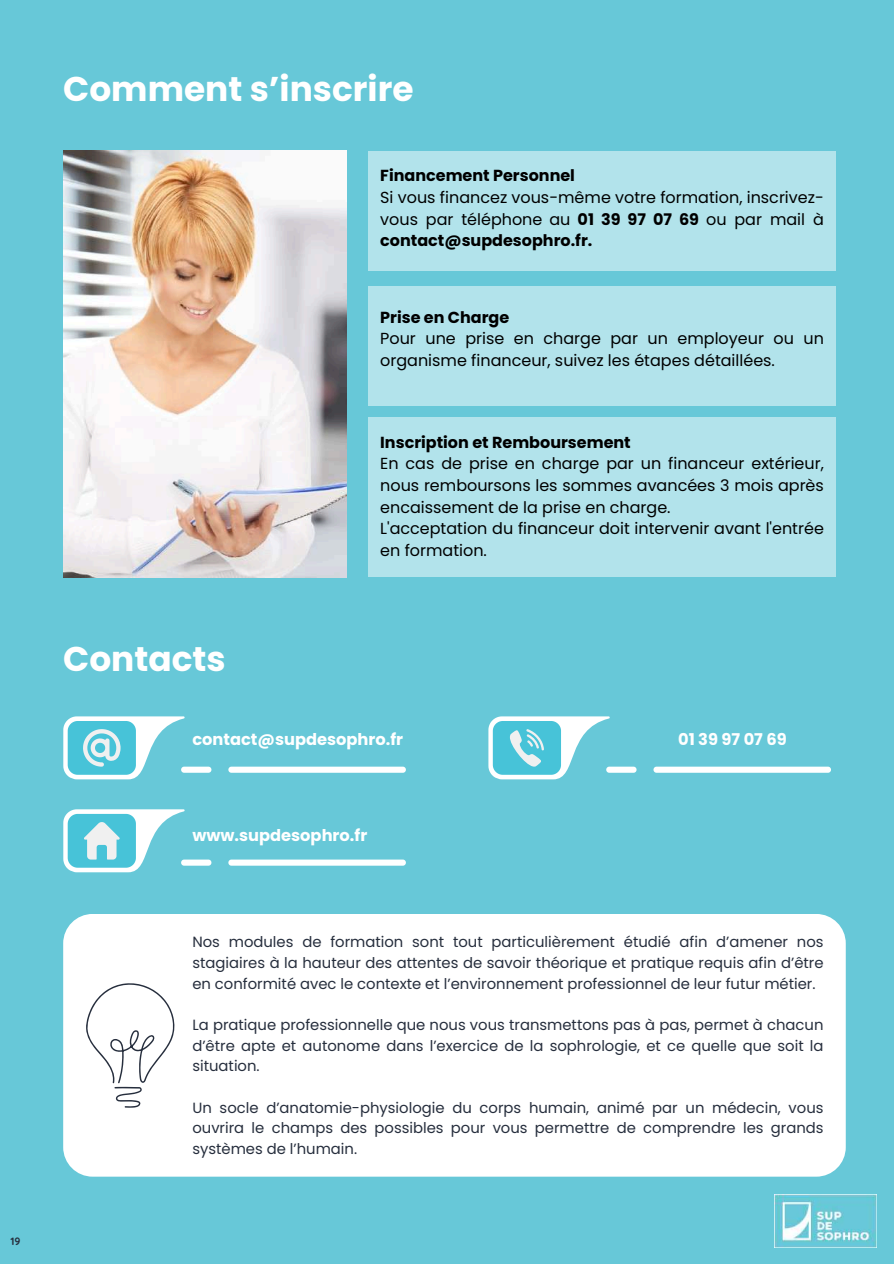
<style>
.page{position:relative;width:894px;height:1264px;background:#fff}
.page>*{position:absolute;margin:0;border:0;box-sizing:border-box;transform-origin:0 0}
.t1{font:700 34.35px "Poppins";color:#fff}
.t2{font:700 16.2px "Poppins";color:#fff}
.t3{font:16.05px/21.8px "Poppins";color:#000}
.t4{font:700 16.05px "Poppins";color:#000}
.t5{font:14.85px/20.7px "Poppins";color:#262e3d;text-align:justify}
.t6{font:700 10.65px "Quicksand";color:#262e3d}
.s1{font-weight:700}
</style>
<div class="page">
<div style="left:0;top:0;width:893px;height:1263px;background:#67c8d8"></div>
<div style="left:368px;top:151px;width:467px;height:119px;background:#b2e3eb"></div>
<div style="left:368px;top:287px;width:467px;height:119px;background:#b2e3eb"></div>
<div style="left:368px;top:417px;width:467px;height:160px;background:#b2e3eb"></div>
<img style="left:774px;top:1194px;width:102px;height:53px">
<img style="left:63px;top:151px;width:284px;height:426px">
<div style="left:63px;top:914px;width:782px;height:262px;background:#fff;border-radius:29px"></div>
<svg style="left:86px;top:983px;width:89px;height:124px"></svg>
<svg style="left:63px;top:716px;width:343px;height:63px"></svg>
<svg style="left:63px;top:809px;width:343px;height:63px"></svg>
<svg style="left:488px;top:716px;width:343px;height:63px"></svg>
<p class="t6" style="left:10px;top:1234px;width:12px">19</p>
<h1 class="t1" style="left:63px;top:64px;width:352px">Comment s’inscrire</h1>
<p class="t4" style="left:380px;top:164px;width:196px">Financement Personnel</p>
<p class="t3" style="left:380px;top:186px;width:445px;text-align:justify">Si vous financez vous-même votre formation, inscrivez&shy;vous par téléphone au <span class="s1">01 39 97 07 69</span> ou par mail à <span class="s1">contact@supdesophro.fr.</span></p>
<p class="t4" style="left:380px;top:306px;width:130px">Prise en Charge</p>
<p class="t3" style="left:380px;top:328px;width:445px">Pour une prise en charge par un employeur ou un organisme financeur, suivez les étapes détaillées.</p>
<h1 class="t1" style="left:63px;top:635px;width:164px">Contacts</h1>
<p class="t4" style="left:380px;top:430px;width:252px">Inscription et Remboursement</p>
<p class="t3" style="left:380px;top:453px;width:445px">En cas de prise en charge par un financeur extérieur, nous remboursons les sommes avancées 3 mois après encaissement de la prise en charge.<br>L'acceptation du financeur doit intervenir avant l'entrée en formation.</p>
<p class="t2" style="left:192px;top:728px;width:212px">contact@supdesophro.fr</p>
<p class="t2" style="left:678px;top:728px;width:110px">01 39 97 07 69</p>
<p class="t2" style="left:192px;top:824px;width:176px">www.supdesophro.fr</p>
<p class="t5" style="left:192px;top:931px;width:632px">Nos modules de formation sont tout particulièrement étudié afin d’amener nos stagiaires à la hauteur des attentes de savoir théorique et pratique requis afin d’être en conformité avec le contexte et l’environnement professionnel de leur futur métier.</p>
<p class="t5" style="left:192px;top:1014px;width:632px">La pratique professionnelle que nous vous transmettons pas à pas, permet à chacun d’être apte et autonome dans l’exercice de la sophrologie, et ce quelle que soit la situation.</p>
<p class="t5" style="left:192px;top:1097px;width:632px">Un socle d’anatomie-physiologie du corps humain, animé par un médecin, vous ouvrira le champs des possibles pour vous permettre de comprendre les grands systèmes de l’humain.</p>
</div>
